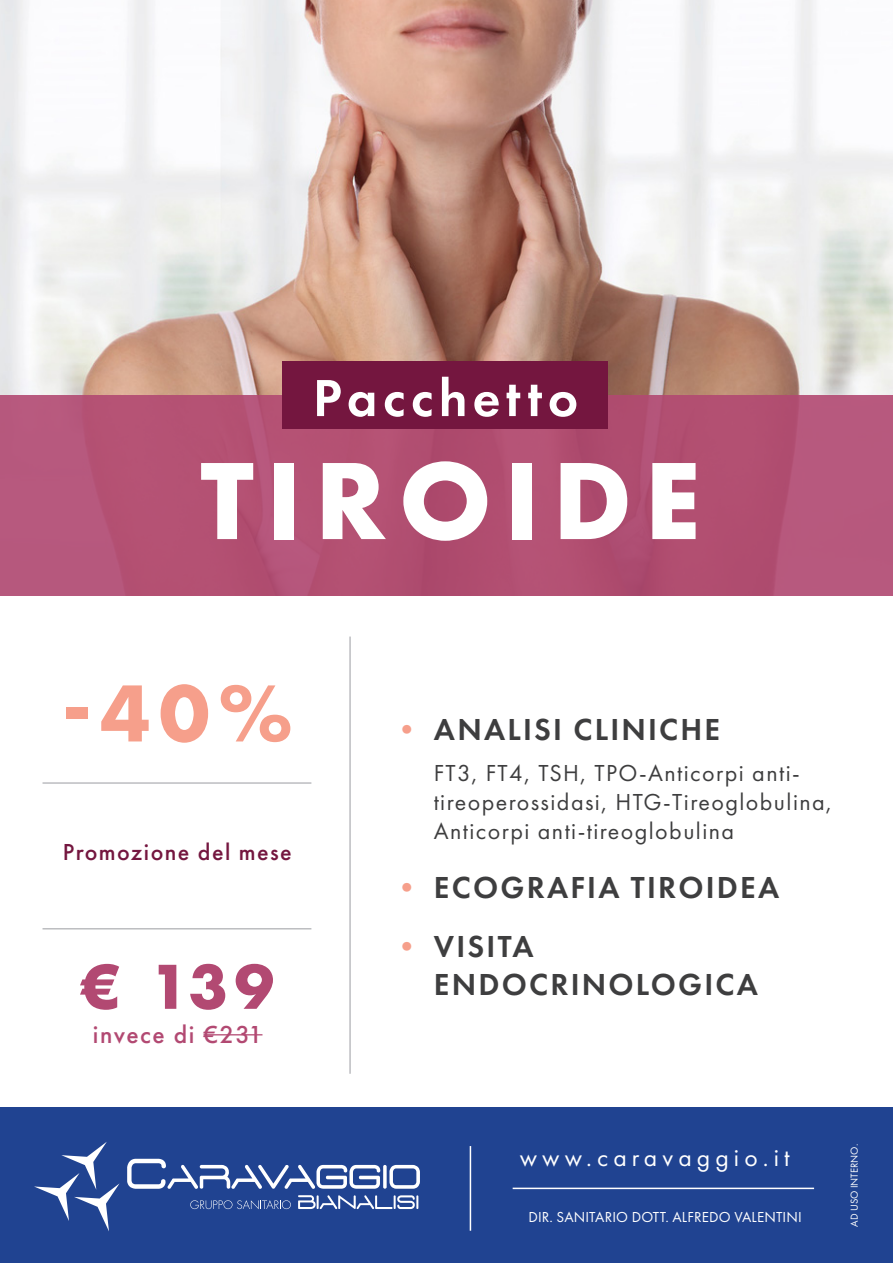
<style>
.page{position:relative;width:893px;height:1263px;background:#fff}
.page>*{position:absolute;margin:0;border:0;box-sizing:border-box;transform-origin:0 0}
.t1{font:700 114px "Futura PT";letter-spacing:.11em;color:#fff}
.t2{font:700 84px "Futura PT";color:#f69f8b}
.t3{font:700 66px "Futura PT";color:#b24972}
.t4{font:600 54px "Futura PT";letter-spacing:.1em;color:#fff}
.t5{font:600 31.5px "Futura PT";letter-spacing:.07em;color:#3e3e3f}
.t6{font:25.5px "Futura PT";letter-spacing:.2em;color:#fff}
.t7{font:500 25.5px "Futura PT";letter-spacing:.06em;color:#b24972}
.t8{font:24px/28.8px "Futura PT";letter-spacing:.06em;color:#3e3e3f}
.t9{font:500 24px "Futura PT";letter-spacing:.06em;color:#74163f}
.t10{font:15px "Futura PT";letter-spacing:.01em;color:#fff}
.t11{font:10.5px "Futura PT";color:#fff}
.s1{color:#f69f8b}
</style>
<div class="page">
<img style="left:0;top:0;width:893px;height:395px">
<div style="left:0;top:395px;width:893px;height:201px;background:#b45173"></div>
<hr style="left:349px;top:636px;width:2px;height:438px;background:#bcbdc0">
<hr style="left:203px;top:1034px;width:59px;height:1px;background:#b24972">
<hr style="left:43px;top:782px;width:268px;height:2px;background:#bcbdc0">
<hr style="left:43px;top:928px;width:268px;height:1px;background:#bcbdc0">
<div style="left:283px;top:362px;width:325px;height:67px;background:#74163f"></div>
<div style="left:0;top:1108px;width:893px;height:155px;background:#204391"></div>
<svg style="left:127px;top:1159px;width:293px;height:30px"></svg>
<svg style="left:298px;top:1195px;width:120px;height:14px"></svg>
<svg style="left:190px;top:1200px;width:101px;height:9px"></svg>
<svg style="left:34px;top:1142px;width:86px;height:89px"></svg>
<hr style="left:470px;top:1146px;width:1px;height:85px;background:#fff">
<hr style="left:513px;top:1187px;width:301px;height:2px;background:#fff">
<p class="t4" style="left:313px;top:364px;width:267px">Pacchetto</p>
<p class="t1" style="left:200px;top:427px;width:501px">TIROIDE</p>
<p class="t2" style="left:62px;top:659px;width:232px">-40%</p>
<p class="t9" style="left:63px;top:838px;width:231px">Promozione del mese</p>
<p class="t3" style="left:81px;top:944px;width:194px">€ 139</p>
<p class="t7" style="left:93px;top:1019px;width:171px">invece di €231</p>
<p class="t5" style="left:391px;top:709px;width:330px"><span class="s1">•</span> ANALISI CLINICHE</p>
<p class="t8" style="left:434px;top:759px;width:399px">FT3, FT4, TSH, TPO-Anticorpi anti&shy;tireoperossidasi, HTG-Tireoglobulina,<br>Anticorpi anti-tireoglobulina</p>
<p class="t5" style="left:391px;top:868px;width:390px"><span class="s1">•</span> ECOGRAFIA TIROIDEA</p>
<p class="t5" style="left:391px;top:927px;width:144px"><span class="s1">•</span> VISITA</p>
<p class="t5" style="left:434px;top:964px;width:326px">ENDOCRINOLOGICA</p>
<p class="t6" style="left:520px;top:1142px;width:271px">www.caravaggio.it</p>
<p class="t10" style="left:528px;top:1208px;width:275px">DIR. SANITARIO DOTT. ALFREDO VALENTINI</p>
<p class="t11" style="left:848px;top:1227px;width:84px;rotate:-90deg">AD USO INTERNO.</p>
</div>
